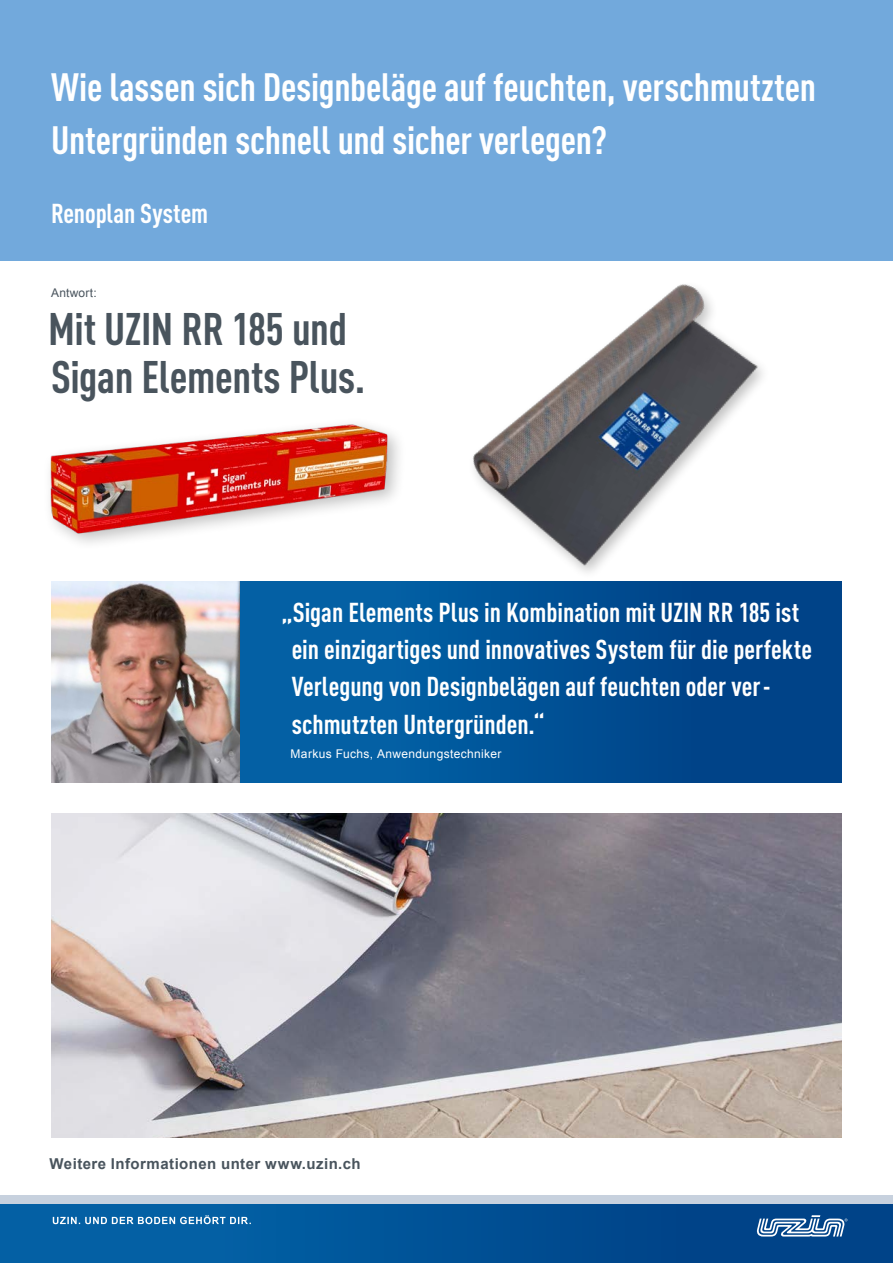
<style>
.page{position:relative;width:893px;height:1263px;background:#fff}
.page>*{position:absolute;margin:0;border:0;box-sizing:border-box;transform-origin:0 0}
.t1{font:700 condensed 45px/48px "DIN Pro";letter-spacing:-.01em;color:#49545d}
.t2{font:700 condensed 39px/53.1px "DIN Pro";letter-spacing:-.01em;color:#fff}
.t3{font:700 condensed 27px/37.2px "DIN Pro";color:#fff}
.t4{font:700 15px "Arial";letter-spacing:.03em;color:#49545d}
.t5{font:12px "Arial";letter-spacing:.03em;color:#fff}
.t6{font:12px "Arial";letter-spacing:.02em;color:#49545d}
</style>
<div class="page">
<div style="left:0;top:1203px;width:893px;height:60px;background:linear-gradient(to right,#0465a9,#003e83)"></div>
<div style="left:0;top:1195px;width:893px;height:8px;background:#c7d1de"></div>
<svg style="left:757px;top:1215px;width:90px;height:21px"></svg>
<svg style="left:53px;top:1215px;width:198px;height:9px;background:#5593c1"></svg>
<div style="left:0;top:0;width:893px;height:260px;background:#72a9dc"></div>
<div style="left:240px;top:581px;width:602px;height:201px;background:linear-gradient(to right,#0465a9,#003e83)"></div>
<img style="left:51px;top:813px;width:791px;height:324px">
<img style="left:408px;top:260px;width:404px;height:355px">
<div style="left:43px;top:416px;width:364px;height:136px;background:#000;opacity:.25"></div>
<img style="left:48px;top:416px;width:342px;height:259px">
<img style="left:51px;top:581px;width:189px;height:201px">
<h2 class="t2" style="left:51px;top:57px;width:766px">Wie lassen sich Designbeläge auf feuchten, verschmutzten<br>Untergründen schnell und sicher verlegen?</h2>
<p class="t3" style="left:51px;top:193px;width:159px">Renoplan System</p>
<p class="t6" style="left:51px;top:285px;width:47px">Antwort:</p>
<h1 class="t1" style="left:48px;top:301px;width:319px">Mit UZIN RR 185 und<br>Sigan Elements Plus.</h1>
<p class="t3" style="left:292px;top:591px;width:522px;text-indent:-10px">„Sigan Elements Plus in Kombination mit UZIN RR 185 ist ein einzigartiges und innovatives System für die perfekte Verlegung von Designbelägen auf feuchten oder ver&shy;schmutzten Untergründen.“</p>
<p class="t5" style="left:290px;top:746px;width:212px">Markus Fuchs, Anwendungstechniker</p>
<p class="t4" style="left:50px;top:1154px;width:313px">Weitere Informationen unter www.uzin.ch</p>
</div>
